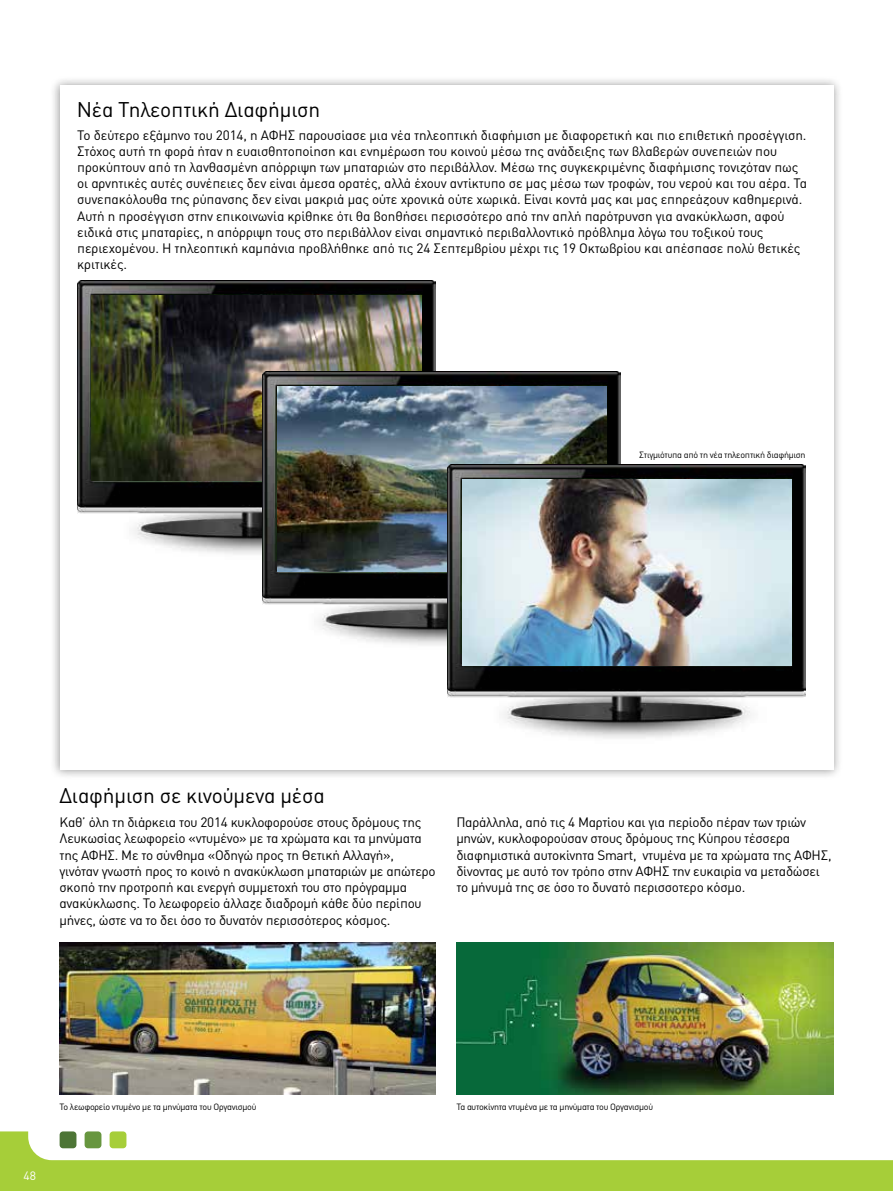
<style>
.page{position:relative;width:893px;height:1191px;background:#fff}
.page>*{position:absolute;margin:0;border:0;box-sizing:border-box;transform-origin:0 0}
.t1{font:21px "DIN Pro";letter-spacing:-.01em;color:#000}
.t2{font:13.5px/16.2px "DIN Pro";letter-spacing:-.02em;color:#000}
.t3{font:12px "DIN Pro";color:#fff}
.t4{font:9px "DIN Pro";letter-spacing:-.03em;color:#000}
</style>
<div class="page">
<svg style="left:0;top:1131px;width:893px;height:60px;fill:#a6ce39"></svg>
<div style="left:50px;top:76px;width:793px;height:703px;background:#000;opacity:.4"></div>
<div style="left:60px;top:85px;width:773px;height:685px;background:#fff"></div>
<img style="left:77px;top:280px;width:358px;height:274px">
<img style="left:91px;top:295px;width:330px;height:186px">
<img style="left:262px;top:371px;width:358px;height:279px">
<img style="left:277px;top:386px;width:329px;height:185px">
<img style="left:448px;top:465px;width:358px;height:273px">
<img style="left:462px;top:480px;width:329px;height:185px">
<img style="left:456px;top:942px;width:377px;height:152px">
<img style="left:60px;top:942px;width:376px;height:152px">
<h1 class="t1" style="left:77px;top:96px;width:245px">Νέα Τηλεοπτική Διαφήμιση</h1>
<p class="t2" style="left:77px;top:126px;width:731px">Το δεύτερο εξάμηνο του 2014, η ΑΦΗΣ παρουσίασε μια νέα τηλεοπτική διαφήμιση με διαφορετική και πιο επιθετική προσέγγιση.<br>Στόχος αυτή τη φορά ήταν η ευαισθητοποίηση και ενημέρωση του κοινού μέσω της ανάδειξης των βλαβερών συνεπειών που προκύπτουν από τη λανθασμένη απόρριψη των μπαταριών στο περιβάλλον. Μέσω της συγκεκριμένης διαφήμισης τονιζόταν πως οι αρνητικές αυτές συνέπειες δεν είναι άμεσα ορατές, αλλά έχουν αντίκτυπο σε μας μέσω των τροφών, του νερού και του αέρα. Τα συνεπακόλουθα της ρύπανσης δεν είναι μακριά μας ούτε χρονικά ούτε χωρικά. Είναι κοντά μας και μας επηρεάζουν καθημερινά.<br>Αυτή η προσέγγιση στην επικοινωνία κρίθηκε ότι θα βοηθήσει περισσότερο από την απλή παρότρυνση για ανακύκλωση, αφού ειδικά στις μπαταρίες, η απόρριψη τους στο περιβάλλον είναι σημαντικό περιβαλλοντικό πρόβλημα λόγω του τοξικού τους περιεχομένου. Η τηλεοπτική καμπάνια προβλήθηκε από τις 24 Σεπτεμβρίου μέχρι τις 19 Οκτωβρίου και απέσπασε πολύ θετικές κριτικές.</p>
<p class="t4" style="left:639px;top:448px;width:168px">Στιγμιότυπα από τη νέα τηλεοπτική διαφήμιση</p>
<h1 class="t1" style="left:60px;top:781px;width:267px">Διαφήμιση σε κινούμενα μέσα</h1>
<p class="t2" style="left:60px;top:813px;width:378px">Καθ’ όλη τη διάρκεια του 2014 κυκλοφορούσε στους δρόμους της Λευκωσίας λεωφορείο «ντυμένο» με τα χρώματα και τα μηνύματα της ΑΦΗΣ. Με το σύνθημα «Οδηγώ προς τη Θετική Αλλαγή», γινόταν γνωστή προς το κοινό η ανακύκλωση μπαταριών με απώτερο σκοπό την προτροπή και ενεργή συμμετοχή του στο πρόγραμμα ανακύκλωσης. Το λεωφορείο άλλαζε διαδρομή κάθε δύο περίπου μήνες, ώστε να το δει όσο το δυνατόν περισσότερος κόσμος.</p>
<p class="t2" style="left:456px;top:813px;width:377px">Παράλληλα, από τις 4 Μαρτίου και για περίοδο πέραν των τριών μηνών, κυκλοφορούσαν στους δρόμους της Κύπρου τέσσερα διαφημιστικά αυτοκίνητα Smart, ντυμένα με τα χρώματα της ΑΦΗΣ, δίνοντας με αυτό τον τρόπο στην ΑΦΗΣ την ευκαιρία να μεταδώσει το μήνυμά της σε όσο το δυνατό περισσοτερο κόσμο.</p>
<p class="t3" style="left:23px;top:1167px;width:14px">48</p>
<p class="t4" style="left:60px;top:1100px;width:198px">To λεωφορείο ντυμένο με τα μηνύματα του Οργανισμού</p>
<p class="t4" style="left:456px;top:1100px;width:198px">Τα αυτοκίνητα ντυμένα με τα μηνύματα του Οργανισμού</p>
</div>
